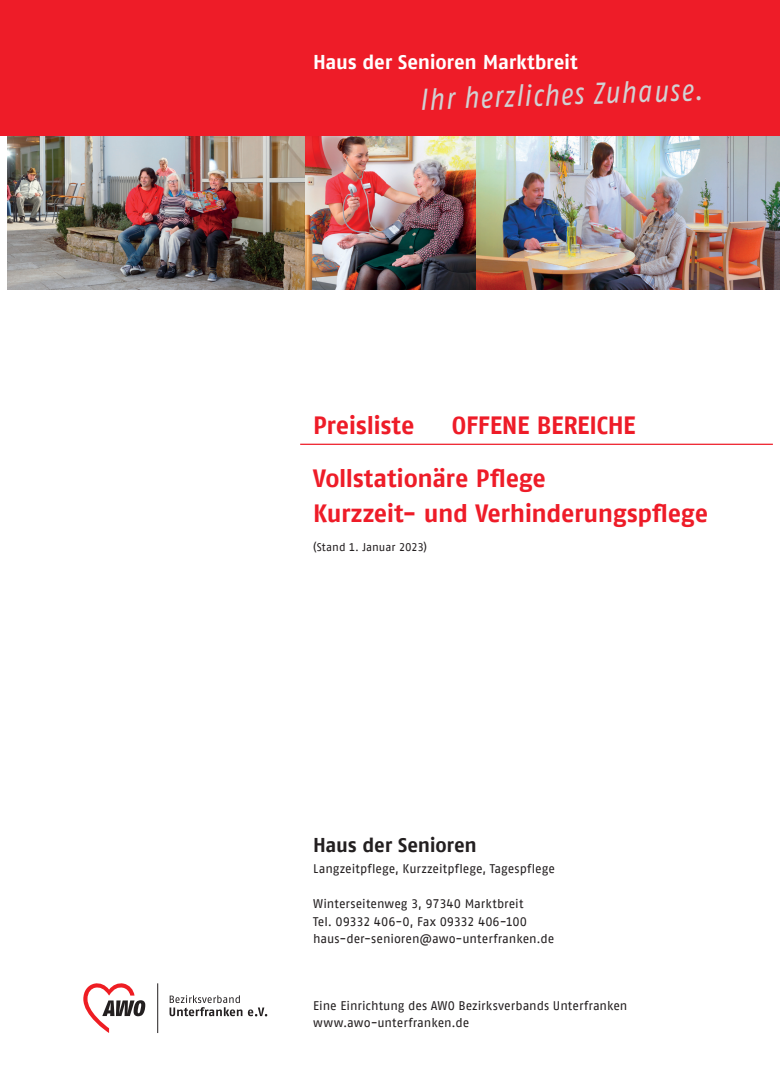
<style>
.page{position:relative;width:780px;height:1088px;background:#fff}
.page>*{position:absolute;margin:0;border:0;box-sizing:border-box;transform-origin:0 0}
.t1{font:italic 30px "AWO Fago Cond";color:#d1d2d4}
.t2{font:700 25px/52.5px "AWO Fago Office";letter-spacing:-.015em;color:#ee1c28}
.t3{font:700 20px "AWO Fago Office";letter-spacing:-.015em;color:#fff}
.t4{font:700 20px "AWO Fago Office";letter-spacing:-.015em;color:#231f20}
.t5{font:12.5px/17.5px "AWO Fago Office";color:#231f20}
.t6{font:11.25px "AWO Fago Office";letter-spacing:-.005em;color:#231f20}
</style>
<div class="page">
<img style="left:7px;top:135px;width:773px;height:154px">
<svg style="left:83px;top:983px;width:62px;height:50px"></svg>
<hr style="left:157px;top:983px;width:1px;height:50px;background:#231f20">
<svg style="left:169px;top:995px;width:73px;height:21px"></svg>
<svg style="left:248px;top:1007px;width:19px;height:9px"></svg>
<hr style="left:300px;top:444px;width:472px;height:1px;background:#ee1c28">
<div style="left:0;top:0;width:780px;height:135px;background:#ee1c28"></div>
<h3 class="t3" style="left:313px;top:50px;width:266px">Haus der Senioren Marktbreit</h3>
<h1 class="t1" style="left:419px;top:82px;width:284px;rotate:-2deg">Ihr herzliches Zuhause.</h1>
<h2 class="t2" style="left:313px;top:399px;width:103px">Preisliste</h2>
<h2 class="t2" style="left:313px;top:399px;width:324px;text-indent:139px">OFFENE BEREICHE<br>Vollstationäre Pflege</h2>
<h2 class="t2" style="left:313px;top:487px;width:396px">Kurzzeit- und Verhinderungspflege</h2>
<p class="t6" style="left:313px;top:540px;width:115px">(Stand 1. Januar 2023)</p>
<h3 class="t4" style="left:313px;top:833px;width:165px">Haus der Senioren</h3>
<p class="t5" style="left:313px;top:860px;width:243px">Langzeitpflege, Kurzzeitpflege, Tagespflege</p>
<p class="t5" style="left:313px;top:895px;width:243px">Winterseitenweg 3, 97340 Marktbreit<br>Tel. 09332 406-0, Fax 09332 406-100 haus-der-senioren@awo-unterfranken.de</p>
<p class="t5" style="left:313px;top:996px;width:316px">Eine Einrichtung des AWO Bezirksverbands Unterfranken www.awo-unterfranken.de</p>
</div>
